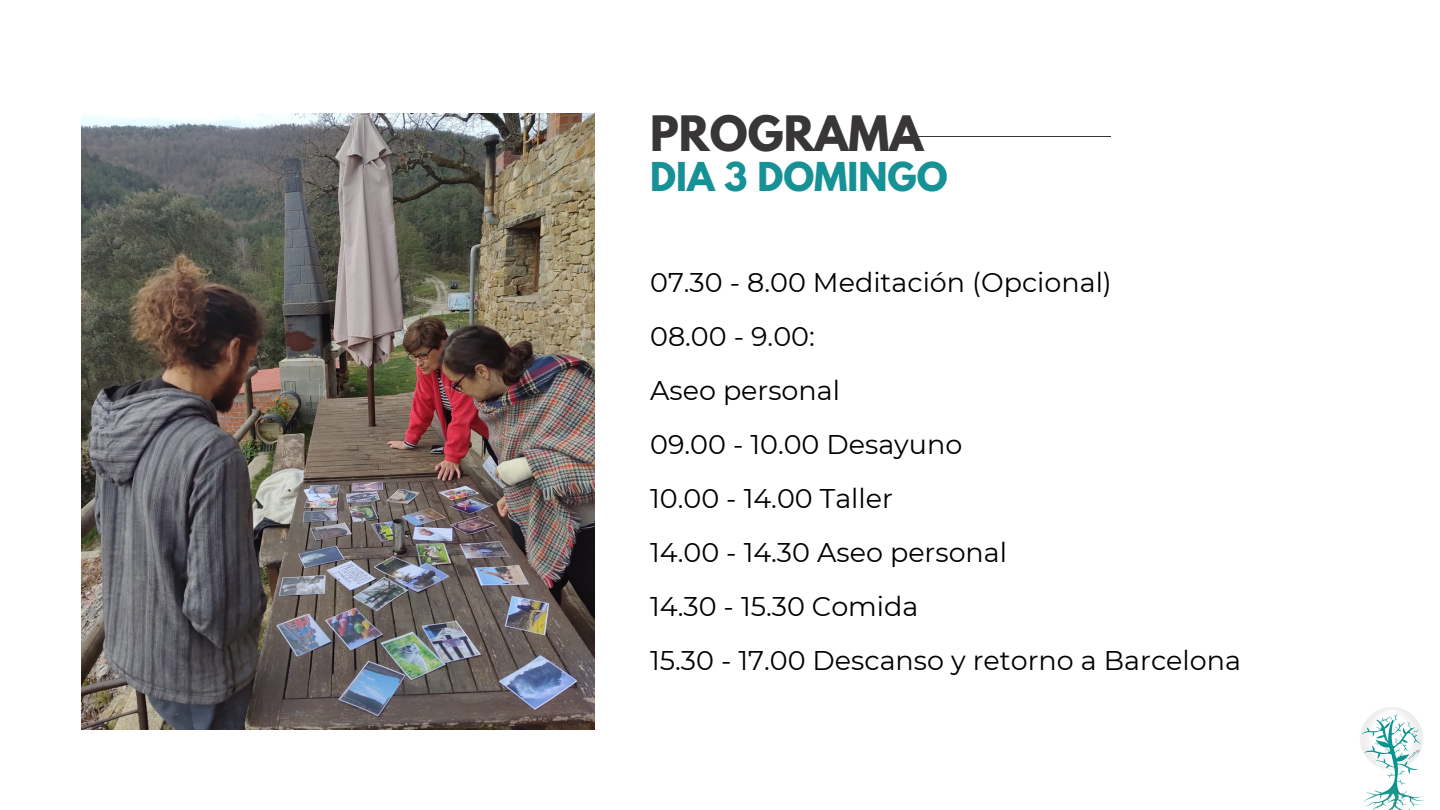
<style>
.page{position:relative;width:1440px;height:810px;background:#fff}
.page>*{position:absolute;margin:0;border:0;box-sizing:border-box;transform-origin:0 0}
.t1{font:700 43.2px "League Spartan";color:#393638}
.t2{font:700 35.2px "League Spartan";color:#169196}
.t3{font:27px "Montserrat";color:#000}
</style>
<div class="page">
<img style="left:81px;top:113px;width:514px;height:616px">
<hr style="left:903px;top:136px;width:207px;height:1px;background:#393638">
<img style="left:1360px;top:707px;width:64px;height:103px">
<p class="t1" style="left:650px;top:112px;width:275px">PROGRAMA</p>
<p class="t2" style="left:650px;top:160px;width:299px">DIA 3 DOMINGO</p>
<p class="t3" style="left:650px;top:265px;width:463px">07.30 - 8.00 Meditación (Opcional)</p>
<p class="t3" style="left:650px;top:319px;width:166px">08.00 - 9.00:</p>
<p class="t3" style="left:650px;top:373px;width:191px">Aseo personal</p>
<p class="t3" style="left:650px;top:427px;width:314px">09.00 - 10.00 Desayuno</p>
<p class="t3" style="left:650px;top:481px;width:244px">10.00 - 14.00 Taller</p>
<p class="t3" style="left:650px;top:535px;width:358px">14.00 - 14.30 Aseo personal</p>
<p class="t3" style="left:650px;top:589px;width:270px">14.30 - 15.30 Comida</p>
<p class="t3" style="left:650px;top:643px;width:592px">15.30 - 17.00 Descanso y retorno a Barcelona</p>
</div>
